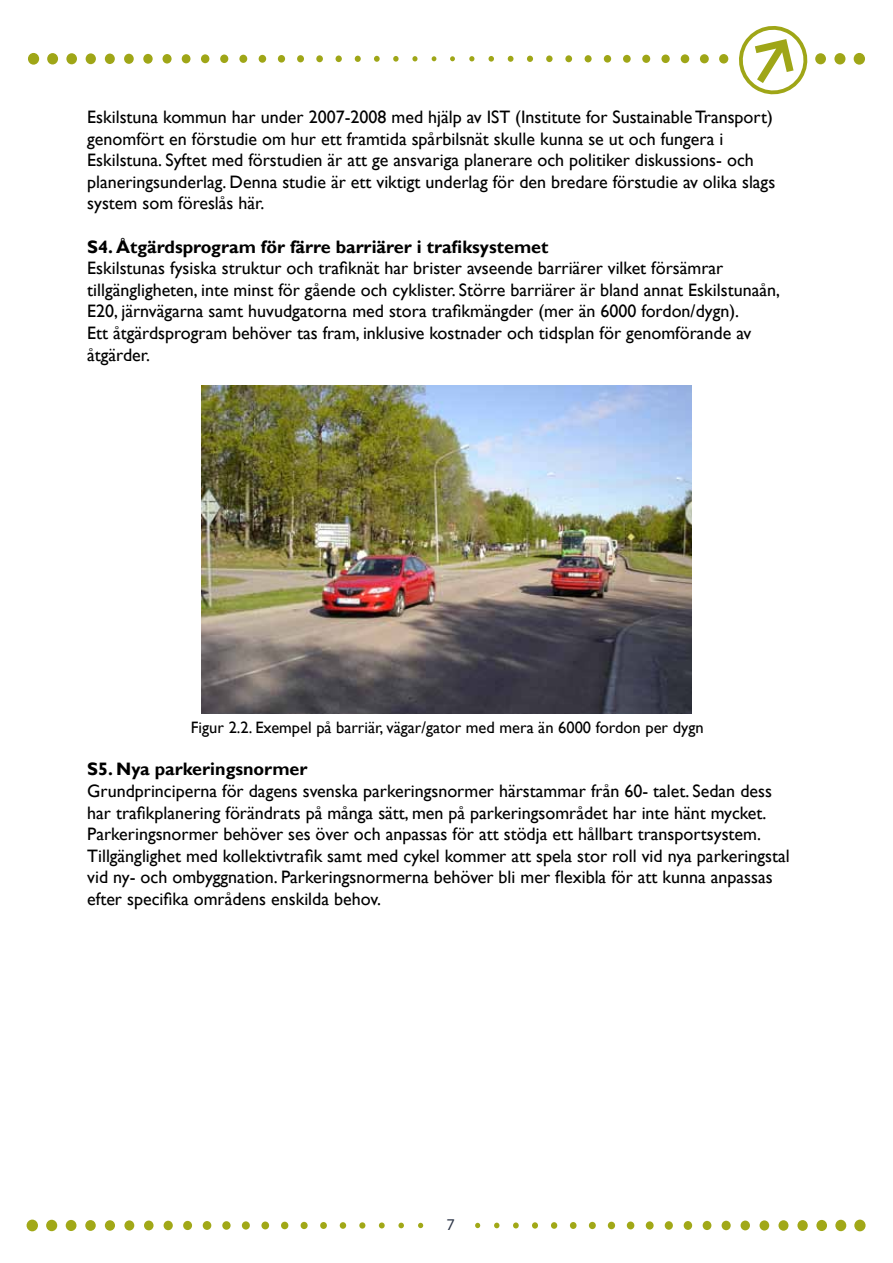
<style>
.page{position:relative;width:893px;height:1263px;background:#fff}
.page>*{position:absolute;margin:0;border:0;box-sizing:border-box;transform-origin:0 0}
.t1{font:18px/21.6px "Gill Sans";color:#000}
.t2{font:700 18px "Gill Sans";color:#000}
.t3{font:16.5px "Gill Sans";color:#000}
.t4{font:16.5px "Myriad Pro";color:#2e3748}
</style>
<div class="page">
<div style="left:854px;top:53px;width:11px;height:12px;background:#9fa617;border-radius:50%"></div>
<div style="left:834px;top:53px;width:11px;height:11px;background:#9fa617;border-radius:50%"></div>
<div style="left:815px;top:53px;width:11px;height:11px;background:#9fa617;border-radius:50%"></div>
<div style="left:719px;top:54px;width:9px;height:10px;background:#9fa617;border-radius:50%"></div>
<div style="left:700px;top:54px;width:9px;height:9px;background:#9fa617;border-radius:50%"></div>
<div style="left:681px;top:54px;width:8px;height:9px;background:#9fa617;border-radius:50%"></div>
<div style="left:661px;top:55px;width:9px;height:8px;background:#9fa617;border-radius:50%"></div>
<div style="left:642px;top:55px;width:8px;height:8px;background:#9fa617;border-radius:50%"></div>
<div style="left:623px;top:55px;width:8px;height:8px;background:#9fa617;border-radius:50%"></div>
<div style="left:604px;top:55px;width:7px;height:8px;background:#9fa617;border-radius:50%"></div>
<div style="left:585px;top:55px;width:7px;height:7px;background:#9fa617;border-radius:50%"></div>
<div style="left:565px;top:55px;width:7px;height:7px;background:#9fa617;border-radius:50%"></div>
<div style="left:546px;top:55px;width:7px;height:7px;background:#9fa617;border-radius:50%"></div>
<svg style="left:527px;top:56px;width:6px;height:6px"></svg>
<svg style="left:508px;top:56px;width:5px;height:6px"></svg>
<svg style="left:488px;top:56px;width:6px;height:6px"></svg>
<svg style="left:469px;top:56px;width:5px;height:5px"></svg>
<svg style="left:450px;top:56px;width:5px;height:5px"></svg>
<div style="left:28px;top:53px;width:11px;height:12px;background:#9fa617;border-radius:50%"></div>
<div style="left:47px;top:53px;width:11px;height:11px;background:#9fa617;border-radius:50%"></div>
<div style="left:66px;top:53px;width:11px;height:11px;background:#9fa617;border-radius:50%"></div>
<div style="left:86px;top:53px;width:10px;height:11px;background:#9fa617;border-radius:50%"></div>
<div style="left:105px;top:54px;width:10px;height:10px;background:#9fa617;border-radius:50%"></div>
<div style="left:124px;top:54px;width:10px;height:10px;background:#9fa617;border-radius:50%"></div>
<div style="left:143px;top:54px;width:10px;height:10px;background:#9fa617;border-radius:50%"></div>
<div style="left:163px;top:54px;width:9px;height:10px;background:#9fa617;border-radius:50%"></div>
<div style="left:182px;top:54px;width:8px;height:9px;background:#9fa617;border-radius:50%"></div>
<div style="left:201px;top:54px;width:8px;height:9px;background:#9fa617;border-radius:50%"></div>
<div style="left:220px;top:55px;width:8px;height:8px;background:#9fa617;border-radius:50%"></div>
<div style="left:239px;top:55px;width:8px;height:8px;background:#9fa617;border-radius:50%"></div>
<div style="left:259px;top:55px;width:7px;height:8px;background:#9fa617;border-radius:50%"></div>
<div style="left:278px;top:55px;width:7px;height:8px;background:#9fa617;border-radius:50%"></div>
<div style="left:297px;top:55px;width:7px;height:7px;background:#9fa617;border-radius:50%"></div>
<div style="left:316px;top:55px;width:7px;height:7px;background:#9fa617;border-radius:50%"></div>
<div style="left:336px;top:55px;width:6px;height:7px;background:#9fa617;border-radius:50%"></div>
<svg style="left:355px;top:56px;width:6px;height:6px"></svg>
<svg style="left:374px;top:56px;width:6px;height:6px"></svg>
<svg style="left:393px;top:56px;width:6px;height:6px"></svg>
<svg style="left:412px;top:56px;width:5px;height:5px"></svg>
<svg style="left:432px;top:56px;width:4px;height:5px"></svg>
<svg style="left:739px;top:26px;width:69px;height:69px"></svg>
<div style="left:27px;top:1219px;width:11px;height:12px;background:#a1a817;border-radius:50%"></div>
<div style="left:46px;top:1220px;width:11px;height:11px;background:#a1a817;border-radius:50%"></div>
<div style="left:66px;top:1220px;width:10px;height:11px;background:#a1a817;border-radius:50%"></div>
<div style="left:85px;top:1220px;width:11px;height:11px;background:#a1a817;border-radius:50%"></div>
<div style="left:105px;top:1220px;width:10px;height:11px;background:#a1a817;border-radius:50%"></div>
<div style="left:124px;top:1220px;width:10px;height:10px;background:#a1a817;border-radius:50%"></div>
<div style="left:144px;top:1220px;width:10px;height:10px;background:#a1a817;border-radius:50%"></div>
<div style="left:164px;top:1221px;width:9px;height:9px;background:#a1a817;border-radius:50%"></div>
<div style="left:183px;top:1221px;width:9px;height:9px;background:#a1a817;border-radius:50%"></div>
<div style="left:203px;top:1221px;width:8px;height:9px;background:#a1a817;border-radius:50%"></div>
<div style="left:222px;top:1221px;width:9px;height:9px;background:#a1a817;border-radius:50%"></div>
<div style="left:242px;top:1221px;width:8px;height:8px;background:#a1a817;border-radius:50%"></div>
<div style="left:261px;top:1221px;width:8px;height:8px;background:#a1a817;border-radius:50%"></div>
<div style="left:281px;top:1222px;width:7px;height:7px;background:#a1a817;border-radius:50%"></div>
<div style="left:301px;top:1222px;width:7px;height:7px;background:#a1a817;border-radius:50%"></div>
<div style="left:320px;top:1222px;width:7px;height:7px;background:#a1a817;border-radius:50%"></div>
<div style="left:340px;top:1222px;width:6px;height:7px;background:#a1a817;border-radius:50%"></div>
<svg style="left:359px;top:1222px;width:6px;height:6px"></svg>
<svg style="left:379px;top:1222px;width:6px;height:6px"></svg>
<svg style="left:398px;top:1222px;width:6px;height:6px"></svg>
<svg style="left:418px;top:1223px;width:5px;height:5px"></svg>
<div style="left:854px;top:1219px;width:11px;height:12px;background:#a1a817;border-radius:50%"></div>
<div style="left:835px;top:1220px;width:11px;height:11px;background:#a1a817;border-radius:50%"></div>
<div style="left:816px;top:1220px;width:11px;height:11px;background:#a1a817;border-radius:50%"></div>
<div style="left:797px;top:1220px;width:11px;height:11px;background:#a1a817;border-radius:50%"></div>
<div style="left:778px;top:1220px;width:10px;height:11px;background:#a1a817;border-radius:50%"></div>
<div style="left:759px;top:1220px;width:10px;height:10px;background:#a1a817;border-radius:50%"></div>
<div style="left:741px;top:1220px;width:9px;height:10px;background:#a1a817;border-radius:50%"></div>
<div style="left:722px;top:1221px;width:9px;height:9px;background:#a1a817;border-radius:50%"></div>
<div style="left:703px;top:1221px;width:8px;height:9px;background:#a1a817;border-radius:50%"></div>
<div style="left:684px;top:1221px;width:8px;height:9px;background:#a1a817;border-radius:50%"></div>
<div style="left:665px;top:1221px;width:8px;height:9px;background:#a1a817;border-radius:50%"></div>
<div style="left:646px;top:1221px;width:8px;height:8px;background:#a1a817;border-radius:50%"></div>
<div style="left:627px;top:1221px;width:7px;height:8px;background:#a1a817;border-radius:50%"></div>
<div style="left:608px;top:1222px;width:7px;height:7px;background:#a1a817;border-radius:50%"></div>
<div style="left:589px;top:1222px;width:7px;height:7px;background:#a1a817;border-radius:50%"></div>
<div style="left:570px;top:1222px;width:7px;height:7px;background:#a1a817;border-radius:50%"></div>
<div style="left:551px;top:1222px;width:6px;height:7px;background:#a1a817;border-radius:50%"></div>
<svg style="left:532px;top:1222px;width:6px;height:6px"></svg>
<svg style="left:513px;top:1222px;width:6px;height:6px"></svg>
<svg style="left:494px;top:1222px;width:5px;height:6px"></svg>
<svg style="left:475px;top:1223px;width:5px;height:5px"></svg>
<img style="left:201px;top:386px;width:491px;height:327px">
<p class="t1" style="left:87px;top:106px;width:689px">Eskilstuna kommun har under 2007-2008 med hjälp av IST (Institute for Sustainable Transport) genomfört en förstudie om hur ett framtida spårbilsnät skulle kunna se ut och fungera i Eskilstuna. Syftet med förstudien är att ge ansvariga planerare och politiker diskussions- och planeringsunderlag. Denna studie är ett viktigt underlag för den bredare förstudie av olika slags system som föreslås här.</p>
<p class="t2" style="left:87px;top:236px;width:463px">S4. Åtgärdsprogram för färre barriärer i trafiksystemet</p>
<p class="t1" style="left:87px;top:258px;width:694px">Eskilstunas fysiska struktur och trafiknät har brister avseende barriärer vilket försämrar tillgängligheten, inte minst för gående och cyklister. Större barriärer är bland annat Eskilstunaån, E20, järnvägarna samt huvudgatorna med stora trafikmängder (mer än 6000 fordon/dygn).<br>Ett åtgärdsprogram behöver tas fram, inklusive kostnader och tidsplan för genomförande av åtgärder.</p>
<p class="t3" style="left:191px;top:718px;width:514px">Figur 2.2. Exempel på barriär, vägar/gator med mera än 6000 fordon per dygn</p>
<p class="t2" style="left:87px;top:758px;width:222px">S5. Nya parkeringsnormer</p>
<p class="t1" style="left:87px;top:780px;width:704px">Grundprinciperna för dagens svenska parkeringsnormer härstammar från 60- talet. Sedan dess har trafikplanering förändrats på många sätt, men på parkeringsområdet har inte hänt mycket.<br>Parkeringsnormer behöver ses över och anpassas för att stödja ett hållbart transportsystem.<br>Tillgänglighet med kollektivtrafik samt med cykel kommer att spela stor roll vid nya parkeringstal vid ny- och ombyggnation. Parkeringsnormerna behöver bli mer flexibla för att kunna anpassas efter specifika områdens enskilda behov.</p>
<p class="t4" style="left:446px;top:1214px;width:10px">7</p>
</div>
